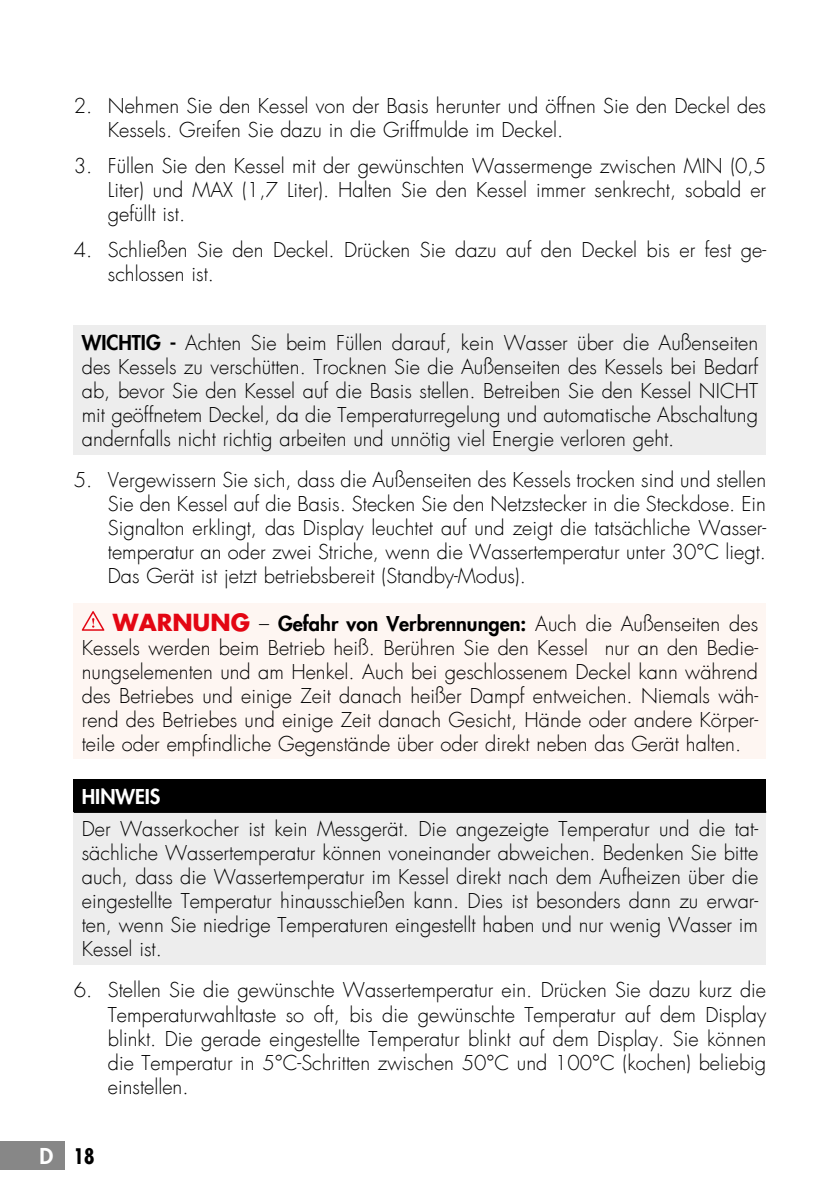
<style>
.page{position:relative;width:840px;height:1191px;background:#fff}
.page>*{position:absolute;margin:0;border:0;box-sizing:border-box;transform-origin:0 0}
.t1{font:700 condensed 21px "Futura LT";color:#000}
.t2{font:300 20px/24px "Futura LT";color:#000;text-align:justify}
.t3{font:800 20px "Futura LT";color:#fff}
.s1{font-weight:800}
.s2{font-weight:700;font-size:23px;color:#e30613}
.s3{font-weight:800;font-stretch:normal;font-size:21.4px;color:#fff}
</style>
<div class="page">
<div style="left:0;top:1141px;width:65px;height:28px;background:#878787"></div>
<div style="left:74px;top:325px;width:691px;height:129px;background:#ededed"></div>
<div style="left:74px;top:603px;width:691px;height:156px;background:#fef6f2"></div>
<svg style="left:82px;top:611px;width:22px;height:20px"></svg>
<div style="left:74px;top:779px;width:691px;height:33px;background:#000"></div>
<div style="left:74px;top:812px;width:691px;height:152px;background:#ededed"></div>
<hr style="left:74px;top:811px;width:691px;height:2px;background:#000">
<p class="t2" style="left:108px;top:94px;width:659px;text-indent:-34px">2. Nehmen Sie den Kessel von der Basis herunter und öffnen Sie den Deckel des<br>Kessels. Greifen Sie dazu in die Griffmulde im Deckel.</p>
<p class="t2" style="left:108px;top:154px;width:659px;text-indent:-34px">3. Füllen Sie den Kessel mit der gewünschten Wassermenge zwischen MIN (0,5<br>Liter) und MAX (1,7 Liter). Halten Sie den Kessel immer senkrecht, sobald er gefüllt ist.</p>
<p class="t2" style="left:108px;top:238px;width:659px;text-indent:-34px">4. Schließen Sie den Deckel. Drücken Sie dazu auf den Deckel bis er fest ge&shy;schlossen ist.</p>
<p class="t2" style="left:82px;top:331px;width:677px"><span class="s1">WICHTIG -</span> Achten Sie beim Füllen darauf, kein Wasser über die Außenseiten des Kessels zu verschütten. Trocknen Sie die Außenseiten des Kessels bei Bedarf ab, bevor Sie den Kessel auf die Basis stellen. Betreiben Sie den Kessel NICHT mit geöffnetem Deckel, da die Temperaturregelung und automatische Abschaltung andernfalls nicht richtig arbeiten und unnötig viel Energie verloren geht.</p>
<p class="t2" style="left:108px;top:468px;width:659px;text-indent:-34px">5. Vergewissern Sie sich, dass die Außenseiten des Kessels trocken sind und stellen Sie den Kessel auf die Basis. Stecken Sie den Netzstecker in die Steckdose. Ein Signalton erklingt, das Display leuchtet auf und zeigt die tatsächliche Wasser&shy;temperatur an oder zwei Striche, wenn die Wassertemperatur unter 30°C liegt.<br>Das Gerät ist jetzt betriebsbereit (Standby-Modus).</p>
<p class="t2" style="left:82px;top:612px;width:677px;text-indent:31px"><span class="s2">WARNUNG</span> – <span class="s1">Gefahr von Verbrennungen:</span> Auch die Außenseiten des Kessels werden beim Betrieb heiß. Berühren Sie den Kessel nur an den Bedie&shy;nungselementen und am Henkel. Auch bei geschlossenem Deckel kann während des Betriebes und einige Zeit danach heißer Dampf entweichen. Niemals wäh&shy;rend des Betriebes und einige Zeit danach Gesicht, Hände oder andere Körper&shy;teile oder empfindliche Gegenstände über oder direkt neben das Gerät halten.</p>
<p class="t3" style="left:82px;top:783px;width:80px">HINWEIS</p>
<p class="t2" style="left:82px;top:817px;width:677px">Der Wasserkocher ist kein Messgerät. Die angezeigte Temperatur und die tat&shy;sächliche Wassertemperatur können voneinander abweichen. Bedenken Sie bitte auch, dass die Wassertemperatur im Kessel direkt nach dem Aufheizen über die eingestellte Temperatur hinausschießen kann. Dies ist besonders dann zu erwar&shy;ten, wenn Sie niedrige Temperaturen eingestellt haben und nur wenig Wasser im Kessel ist.</p>
<p class="t2" style="left:108px;top:978px;width:659px;text-indent:-34px">6. Stellen Sie die gewünschte Wassertemperatur ein. Drücken Sie dazu kurz die Temperaturwahltaste so oft, bis die gewünschte Temperatur auf dem Display blinkt. Die gerade eingestellte Temperatur blinkt auf dem Display. Sie können die Temperatur in 5°C-Schritten zwischen 50°C und 100°C (kochen) beliebig einstellen.</p>
<p class="t1" style="left:39px;top:1142px;width:56px"><span class="s3">D</span> 18</p>
</div>
